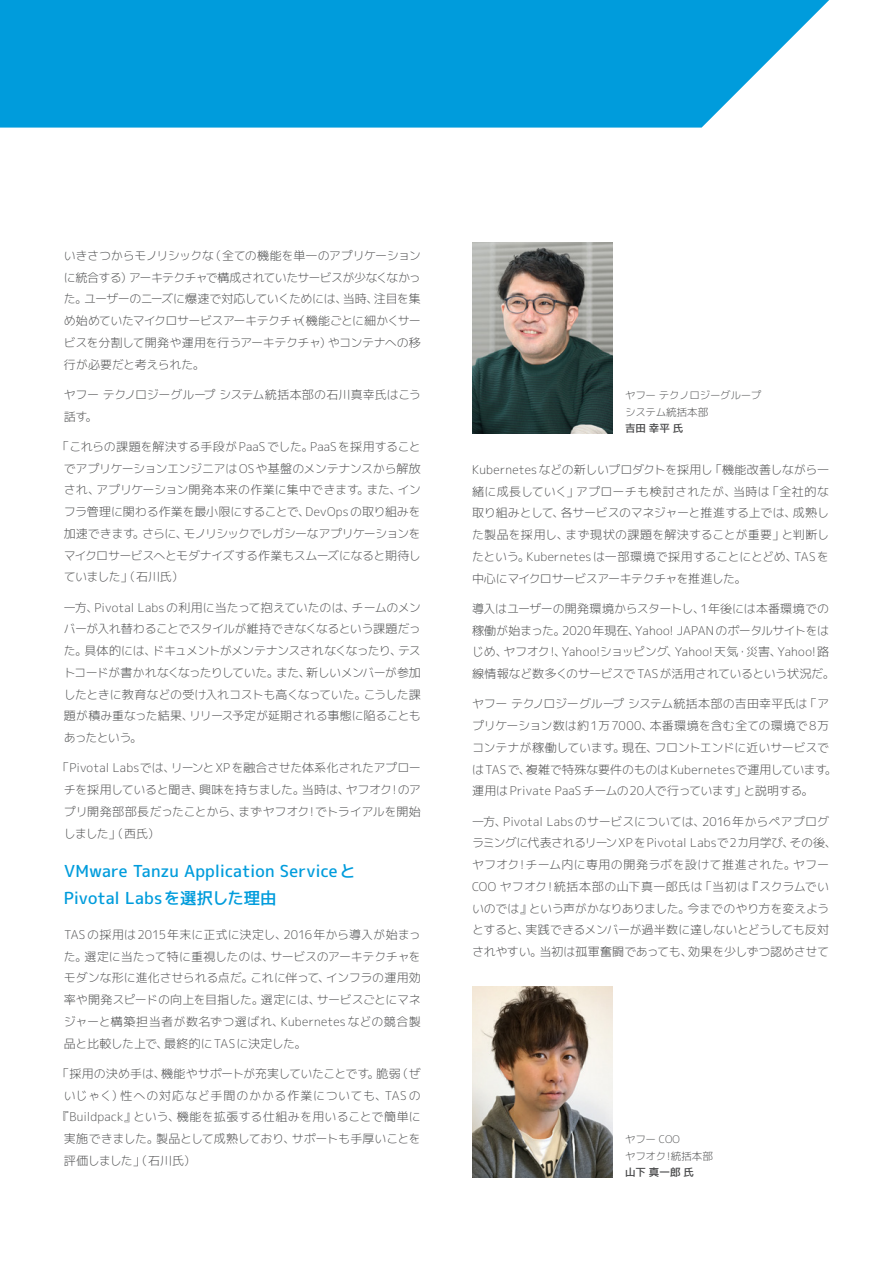
<style>
.page{position:relative;width:893px;height:1263px;background:#fff}
.page>*{position:absolute;margin:0;border:0;box-sizing:border-box;transform-origin:0 0}
.小タイトル{font:16.5px/27px "mgenplus 1 c medium";color:#009cdc}
.本文{font:12px/21.8px "mgenplus 1 c light";letter-spacing:-.01em;color:#4b4c4d;text-align:justify}
.本文-2{font:12px "mgenplus 1 c light";letter-spacing:.025em;color:#4b4c4d}
.本文-3{font:12px "mgenplus 1 c light";letter-spacing:.05em;color:#4b4c4d}
.本文-4{font:12px "mgenplus 1 c light";letter-spacing:-.05em;color:#4b4c4d}
.カスタマー_社名{font:10.5px/16.5px "mgenplus 1 c light";letter-spacing:-.025em;color:#4b4c4d}
.カスタマー_社名-2{font:10.5px "mgenplus 1 c medium";color:#4b4c4d}
.s1{font-family:"mgenplus 1 c medium"}
</style>
<div class="page">
<svg style="left:0;top:0;width:829px;height:128px;background:#14a3de"></svg>
<img style="left:472px;top:242px;width:140px;height:192px">
<img style="left:472px;top:986px;width:140px;height:192px">
<p class="本文" style="left:64px;top:245px;width:359px">いきさつからモノリシックな（全ての機能を単一のアプリケーションに統合する）アーキテクチャで構成されていたサービスが少なくなかった。ユーザーのニーズに爆速で対応していくためには、当時、注目を集め始めていたマイクロサービスアーキテクチャ（機能ごとに細かくサービスを分割して開発や運用を行うアーキテクチャ）やコンテナへの移行が必要だと考えられた。</p>
<p class="本文" style="left:64px;top:384px;width:359px">ヤフー テクノロジーグループ システム統括本部の石川真幸氏はこう話す。</p>
<p class="本文" style="left:64px;top:436px;width:359px;text-indent:-7px">「これらの課題を解決する手段が PaaS でした。PaaSを採用することでアプリケーションエンジニアは OSや基盤のメンテナンスから解放され、アプリケーション開発本来の作業に集中できます。また、インフラ管理に関わる作業を最小限にすることで、DevOpsの取り組みを加速できます。さらに、モノリシックでレガシーなアプリケーションをマイクロサービスへとモダナイズする作業もスムーズになると期待していました」（石川氏）</p>
<p class="本文" style="left:64px;top:596px;width:359px">一方、Pivotal Labs の利用に当たって抱えていたのは、チームのメンバーが入れ替わることでスタイルが維持できなくなるという課題だった。具体的には、ドキュメントがメンテナンスされなくなったり、テストコードが書かれなくなったりしていた。また、新しいメンバーが参加したときに教育などの受け入れコストも高くなっていた。こうした課題が積み重なった結果、リリース予定が延期される事態に陥ることもあったという。</p>
<p class="本文" style="left:64px;top:757px;width:359px;text-indent:-7px">「Pivotal Labsでは、リーンとXPを融合させた体系化されたアプローチを採用していると聞き、興味を持ちました。当時は、ヤフオク!のアプリ開発部部長だったことから、まずヤフオク!でトライアルを開始しました」（西氏）</p>
<p class="小タイトル" style="left:64px;top:857px;width:294px">VMware Tanzu Application Serviceと<br>Pivotal Labsを選択した理由</p>
<p class="本文" style="left:64px;top:924px;width:359px">TAS の採用は2015年末に正式に決定し、2016年から導入が始まった。選定に当たって特に重視したのは、サービスのアーキテクチャをモダンな形に進化させられる点だ。これに伴って、インフラの運用効率や開発スピードの向上を目指した。選定には、サービスごとにマネジャーと構築担当者が数名ずつ選ばれ、Kubernetes などの競合製品と比較した上で、最終的にTASに決定した。</p>
<p class="本文" style="left:57px;top:1063px;width:365px">「採用の決め手は、機能やサポートが充実していたことです。脆弱（ぜ</p>
<p class="本文-3" style="left:64px;top:1087px;width:359px">いじゃく）性への対応など手間のかかる作業についても、TAS の</p>
<p class="本文-2" style="left:57px;top:1108px;width:365px">『Buildpack』という、機能を拡張する仕組みを用いることで簡単に</p>
<p class="本文" style="left:64px;top:1128px;width:359px">実施できました。製品として成熟しており、サポートも手厚いことを</p>
<p class="本文-4" style="left:64px;top:1152px;width:133px">評価しました」（石川氏）</p>
<p class="カスタマー_社名" style="left:625px;top:387px;width:138px">ヤフー テクノロジーグループシステム統括本部<br><span class="s1">吉田 幸平 氏</span></p>
<p class="本文" style="left:472px;top:459px;width:359px">Kubernetes などの新しいプロダクトを採用し「機能改善しながら一緒に成長していく」アプローチも検討されたが、当時は「全社的な取り組みとして、各サービスのマネジャーと推進する上では、成熟した製品を採用し、まず現状の課題を解決することが重要」と判断したという。Kubernetes は一部環境で採用することにとどめ、TAS を中心にマイクロサービスアーキテクチャを推進した。</p>
<p class="本文" style="left:472px;top:598px;width:364px;text-align:left">導入はユーザーの開発環境からスタートし、1年後には本番環境での稼働が始まった。2020年現在、Yahoo! JAPANのポータルサイトをはじめ、ヤフオク!、Yahoo!ショッピング、Yahoo!天気・災害、Yahoo! 路線情報など数多くのサービスでTASが活用されているという状況だ。</p>
<p class="本文" style="left:472px;top:693px;width:366px;text-align:left">ヤフー テクノロジーグループ システム統括本部の吉田幸平氏は「アプリケーション数は約1万7000、本番環境を含む全ての環境で8万コンテナが稼働しています。現在、フロントエンドに近いサービスではTASで、複雑で特殊な要件のものはKubernetesで運用しています。運用はPrivate PaaSチームの20人で行っています」と説明する。</p>
<p class="本文" style="left:472px;top:810px;width:366px;text-align:left">一方、Pivotal Labs のサービスについては、2016年からペアプログラミングに代表されるリーンXPをPivotal Labsで2カ月学び、その後、ヤフオク!チーム内に専用の開発ラボを設けて推進された。ヤフーCOO ヤフオク! 統括本部の山下真一郎氏は「当初は『スクラムでいいのでは』という声がかなりありました。今までのやり方を変えようとすると、実践できるメンバーが過半数に達しないとどうしても反対されやすい。当初は孤軍奮闘であっても、効果を少しずつ認めさせて</p>
<p class="カスタマー_社名" style="left:625px;top:1131px;width:56px">ヤフー COO</p>
<p class="カスタマー_社名" style="left:625px;top:1148px;width:89px">ヤフオク!統括本部</p>
<p class="カスタマー_社名-2" style="left:625px;top:1165px;width:70px">山下 真一郎 氏</p>
</div>
